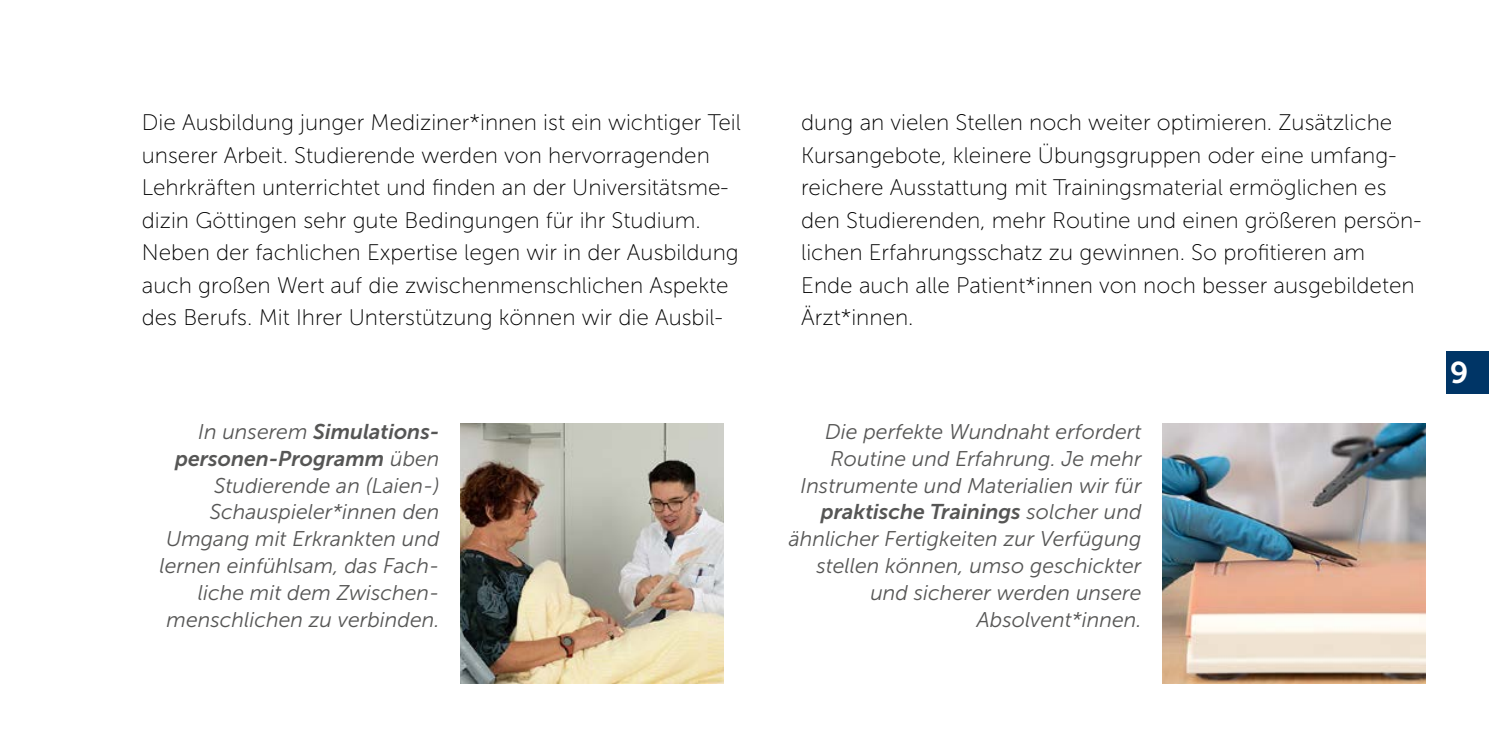
<style>
.page{position:relative;width:1489px;height:745px;background:#fff}
.page>*{position:absolute;margin:0;border:0;box-sizing:border-box;transform-origin:0 0}
.t1{font:30px "Museo Slab W01 700";color:#fff}
.t2{font:22.5px/32.5px "Museo Sans 100";color:#000}
.t3{font:italic 21.25px/26.8px "Museo Sans 300";color:#565655;text-align:right}
.t4{font:italic 21.25px/26.8px "Museo Sans 700";color:#565655;text-align:right}
.s1{font-family:"Museo Sans 300"}
</style>
<div class="page">
<img style="left:461px;top:423px;width:262px;height:260px">
<img style="left:1162px;top:423px;width:262px;height:260px">
<div style="left:1446px;top:351px;width:42px;height:42px;background:#003566"></div>
<p class="t2" style="left:142px;top:106px;width:600px">Die Ausbildung junger Mediziner*innen ist ein wichtiger Teil unserer Arbeit. Studierende werden von hervorragenden Lehrkräften unterrichtet und finden an der Universitätsme&shy;dizin Göttingen sehr gute Bedingungen für ihr Studium.<br>Neben der fachlichen Expertise legen wir in der Ausbildung auch großen Wert auf die zwischenmenschlichen Aspekte des Berufs. Mit Ihrer Unterstützung können wir die Ausbil-</p>
<p class="t2" style="left:801px;top:106px;width:621px">dung an vielen Stellen noch weiter optimieren. Zusätzliche Kursangebote, kleinere Übungsgruppen oder eine umfang&shy;reichere Ausstattung mit Trainingsmaterial ermöglichen es den Studierenden, mehr Routine und einen größeren persön&shy;lichen Erfahrungsschatz zu gewinnen. So profitieren am Ende auch alle Patient*innen von noch besser ausgebildeten Ärzt*innen.</p>
<p class="t4" style="left:175px;top:418px;width:266px"><span class="s1">In unserem</span> Simulations&shy;personen-Programm <span class="s1">üben</span></p>
<p class="t3" style="left:159px;top:471px;width:281px">Studierende an (Laien-)<br>Schauspieler*innen den<br>Umgang mit Erkrankten und lernen einfühlsam, das Fach&shy;liche mit dem Zwischen&shy;menschlichen zu verbinden.</p>
<p class="t3" style="left:800px;top:418px;width:342px">Die perfekte Wundnaht erfordert<br>Routine und Erfahrung. Je mehr<br>Instrumente und Materialien wir für</p>
<p class="t4" style="left:820px;top:498px;width:322px">praktische Trainings <span class="s1">solcher und</span></p>
<p class="t3" style="left:788px;top:525px;width:354px">ähnlicher Fertigkeiten zur Verfügung stellen können, umso geschickter und sicherer werden unsere<br>Absolvent*innen.</p>
<h1 class="t1" style="left:1449px;top:355px;width:20px">9</h1>
</div>
